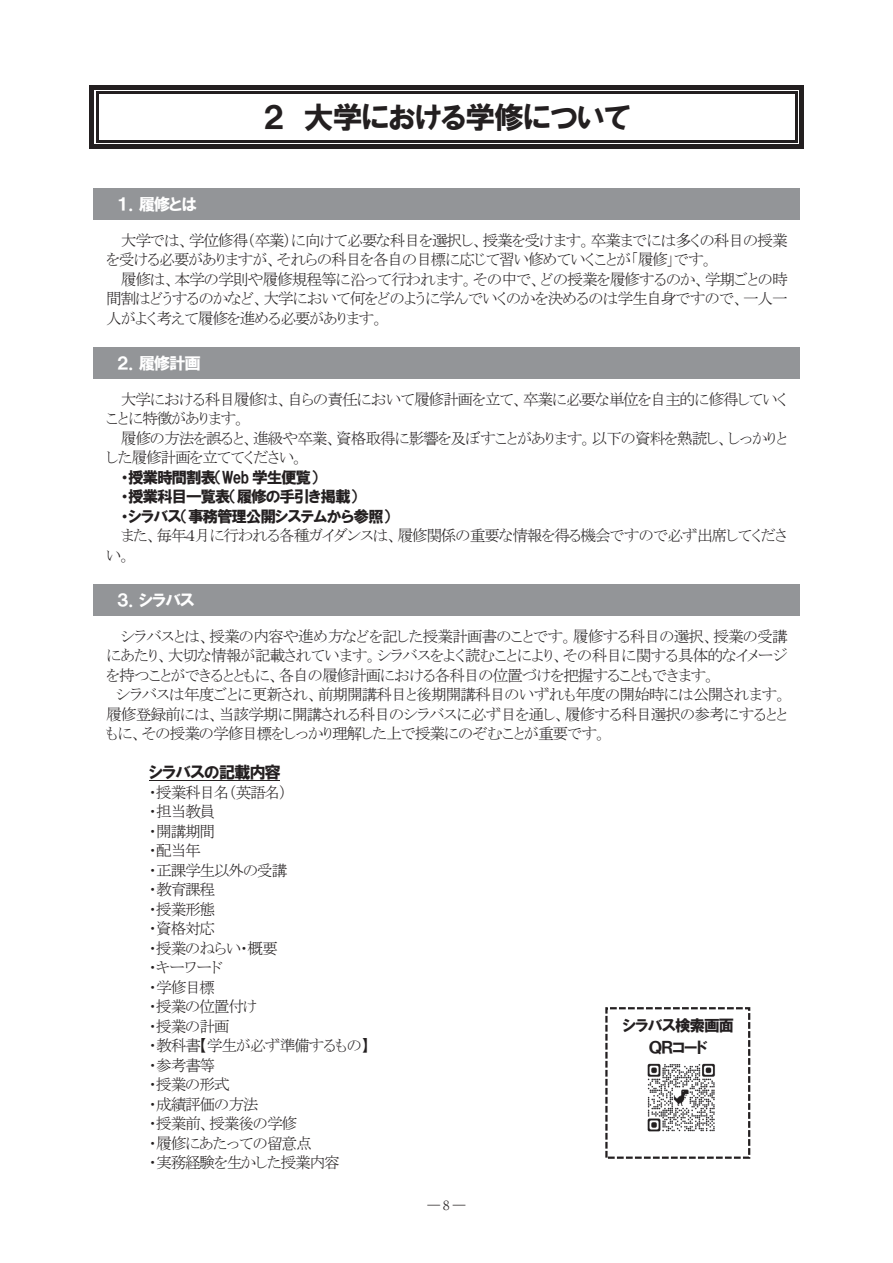
<style>
.page{position:relative;width:893px;height:1263px;background:#fff}
.page>*{position:absolute;margin:0;border:0;box-sizing:border-box;transform-origin:0 0}
.t1{font:30px "HGP Soei Kakugothic UB";letter-spacing:-.02em;color:#231f20}
.t2{font:16.5px "HGP Soei Kakugothic UB";letter-spacing:-.075em;color:#fff}
.t3{font:16.5px "HGP Soei Kakugothic UB";letter-spacing:-.04em;color:#231f20}
.t4{font:15.75px/19.5px "MS P Mincho";letter-spacing:-.075em;color:#231f20;text-align:justify}
.t5{font:15.75px/19.5px "MS P Mincho";letter-spacing:-.04em;color:#231f20}
.t6{font:15.75px/19.5px "MS P Mincho";letter-spacing:-.045em;color:#231f20}
.t7{font:15.75px/19.5px "HGP Soei Kakugothic UB";letter-spacing:-.08em;color:#231f20}
.t8{font:15.75px/21.5px "HGP Soei Kakugothic UB";letter-spacing:-.04em;color:#231f20;text-align:center}
.t9{font:300 12.75px "Ryumin Pro";color:#231f20}
</style>
<div class="page">
<div style="left:89px;top:85px;width:5px;height:9px;background:#231f20"></div>
<div style="left:89px;top:85px;width:9px;height:5px;background:#231f20"></div>
<div style="left:98px;top:85px;width:697px;height:5px;background:#231f20"></div>
<hr style="left:98px;top:92px;width:697px;height:2px;background:#231f20">
<div style="left:799px;top:85px;width:5px;height:9px;background:#231f20"></div>
<div style="left:795px;top:85px;width:9px;height:5px;background:#231f20"></div>
<div style="left:89px;top:140px;width:5px;height:9px;background:#231f20"></div>
<div style="left:89px;top:144px;width:9px;height:5px;background:#231f20"></div>
<div style="left:98px;top:144px;width:697px;height:5px;background:#231f20"></div>
<hr style="left:98px;top:140px;width:697px;height:2px;background:#231f20">
<div style="left:799px;top:140px;width:5px;height:9px;background:#231f20"></div>
<div style="left:795px;top:144px;width:9px;height:5px;background:#231f20"></div>
<div style="left:89px;top:94px;width:5px;height:46px;background:#231f20"></div>
<hr style="left:96px;top:94px;width:2px;height:46px;background:#231f20">
<div style="left:799px;top:94px;width:5px;height:46px;background:#231f20"></div>
<hr style="left:795px;top:94px;width:2px;height:46px;background:#231f20">
<div style="left:98px;top:192px;width:697px;height:23px;background:#939598"></div>
<hr style="left:94px;top:188px;width:705px;height:4px;background:#939598">
<hr style="left:94px;top:215px;width:705px;height:4px;background:#939598">
<hr style="left:94px;top:192px;width:4px;height:23px;background:#939598">
<hr style="left:795px;top:192px;width:4px;height:23px;background:#939598">
<div style="left:98px;top:351px;width:697px;height:23px;background:#939598"></div>
<hr style="left:94px;top:347px;width:705px;height:4px;background:#939598">
<hr style="left:94px;top:374px;width:705px;height:4px;background:#939598">
<hr style="left:94px;top:351px;width:4px;height:23px;background:#939598">
<hr style="left:795px;top:351px;width:4px;height:23px;background:#939598">
<div style="left:98px;top:588px;width:697px;height:23px;background:#939598"></div>
<hr style="left:94px;top:584px;width:705px;height:4px;background:#939598">
<hr style="left:94px;top:611px;width:705px;height:4px;background:#939598">
<hr style="left:94px;top:588px;width:4px;height:23px;background:#939598">
<hr style="left:795px;top:588px;width:4px;height:23px;background:#939598">
<hr style="left:149px;top:780px;width:131px;height:1px;background:#231f20">
<svg style="left:605px;top:1007px;width:145px;height:152px"></svg>
<img style="left:640px;top:1056px;width:81px;height:82px">
<h1 class="t1" style="left:263px;top:102px;width:369px">２ 大学における学修について</h1>
<p class="t2" style="left:117px;top:195px;width:82px">１．履修とは</p>
<p class="t5" style="left:106px;top:230px;width:683px;text-indent:14px">大学では、学位修得（卒業）に向けて必要な科目を選択し、授業を受けます。卒業までには多くの科目の授業を受ける必要がありますが、それらの科目を各自の目標に応じて習い修めていくことが「履修」です。</p>
<p class="t4" style="left:106px;top:269px;width:683px;text-indent:14px">履修は、本学の学則や履修規程等に沿って行われます。その中で、どの授業を履修するのか、学期ごとの時間割はどうするのかなど、大学において何をどのように学んでいくのかを決めるのは学生自身ですので、一人一人がよく考えて履修を進める必要があります。</p>
<p class="t2" style="left:117px;top:354px;width:86px">２．履修計画</p>
<p class="t4" style="left:106px;top:389px;width:682px;text-indent:14px">大学における科目履修は、自らの責任において履修計画を立て、卒業に必要な単位を自主的に修得していくことに特徴があります。</p>
<p class="t6" style="left:106px;top:428px;width:682px;text-indent:14px">履修の方法を誤ると、進級や卒業、資格取得に影響を及ぼすことがあります。以下の資料を熟読し、しっかりとした履修計画を立ててください。</p>
<p class="t7" style="left:121px;top:467px;width:271px">・授業時間割表（Web 学生便覧）<br>・授業科目一覧表（履修の手引き掲載）<br>・シラバス（事務管理公開システムから参照）</p>
<p class="t5" style="left:106px;top:526px;width:682px;text-indent:14px">また、毎年４月に行われる各種ガイダンスは、履修関係の重要な情報を得る機会ですので必ず出席してください。</p>
<p class="t2" style="left:117px;top:591px;width:79px">３．シラバス</p>
<p class="t4" style="left:106px;top:626px;width:683px;text-indent:14px">シラバスとは、授業の内容や進め方などを記した授業計画書のことです。履修する科目の選択、授業の受講にあたり、大切な情報が記載されています。シラバスをよく読むことにより、その科目に関する具体的なイメージを持つことができるとともに、各自の履修計画における各科目の位置づけを把握することもできます。</p>
<p class="t4" style="left:106px;top:685px;width:682px;text-indent:10px">シラバスは年度ごとに更新され、前期開講科目と後期開講科目のいずれも年度の開始時には公開されます。履修登録前には、当該学期に開講される科目のシラバスに必ず目を通し、履修する科目選択の参考にするとともに、その授業の学修目標をしっかり理解した上で授業にのぞむことが重要です。</p>
<p class="t3" style="left:149px;top:764px;width:134px">シラバスの記載内容</p>
<p class="t4" style="left:149px;top:782px;width:222px;text-align:left">・授業科目名（英語名）<br>・担当教員<br>・開講期間<br>・配当年<br>・正課学生以外の受講<br>・教育課程<br>・授業形態<br>・資格対応<br>・授業のねらい・概要<br>・キーワード<br>・学修目標<br>・授業の位置付け<br>・授業の計画<br>・教科書【学生が必ず準備するもの】・参考書等<br>・授業の形式<br>・成績評価の方法<br>・授業前、授業後の学修<br>・履修にあたっての留意点<br>・実務経験を生かした授業内容</p>
<p class="t8" style="left:622px;top:1015px;width:113px">シラバス検索画面<br>ＱＲコード</p>
<p class="t9" style="left:427px;top:1195px;width:40px">― 8 ―</p>
</div>
